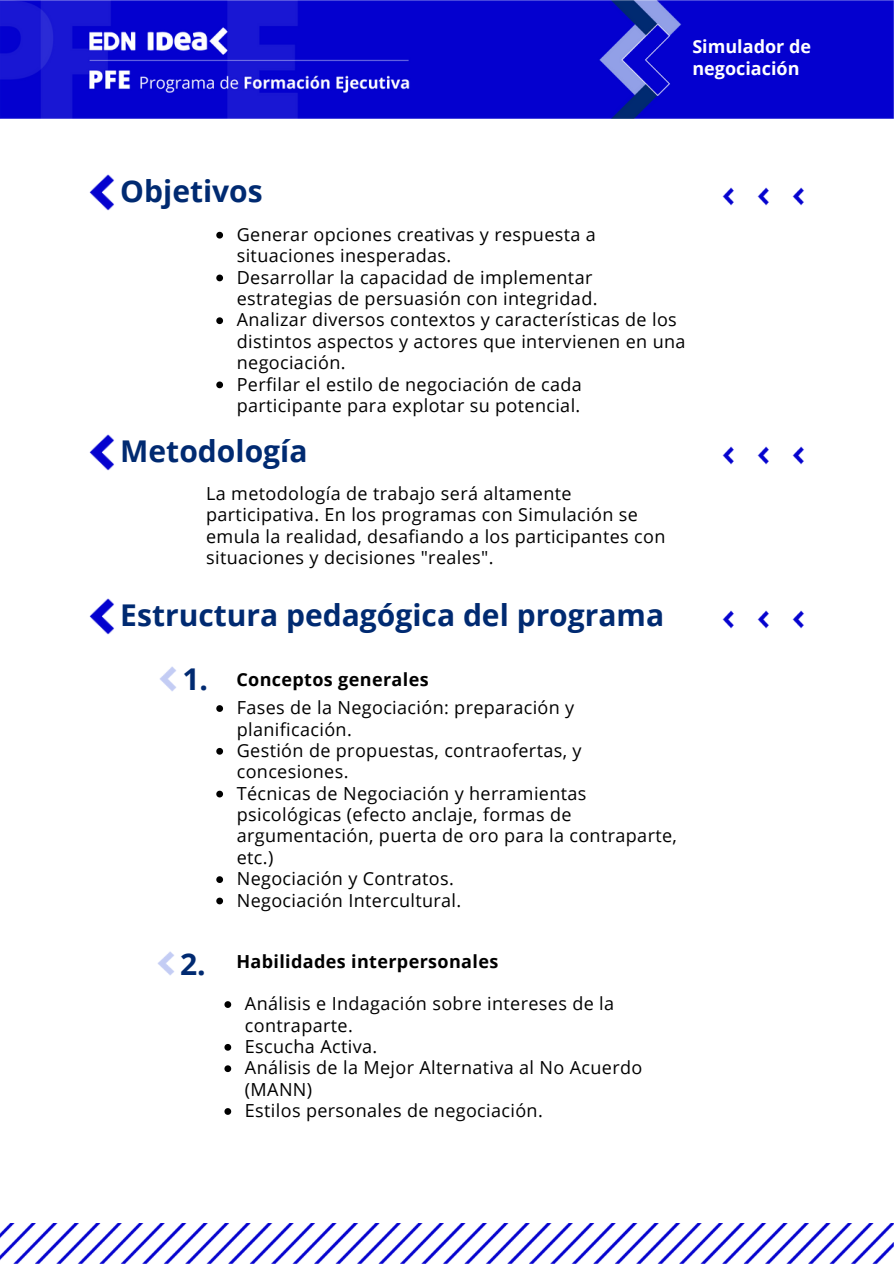
<style>
.page{position:relative;width:894px;height:1264px;background:#fff}
.page>*{position:absolute;margin:0;border:0;box-sizing:border-box;transform-origin:0 0}
.t1{font:700 30px "Open Sans";color:#002a71}
.t2{font:18px/21.3px "Open Sans";letter-spacing:.02em;color:#000}
.t3{font:700 18px "Open Sans";letter-spacing:.02em;color:#000}
.t4{font:700 18px/21.3px "Open Sans";color:#fff}
</style>
<div class="page">
<img style="left:0;top:0;width:893px;height:118px">
<svg style="left:216px;top:232px;width:7px;height:6px"></svg>
<svg style="left:216px;top:274px;width:7px;height:7px"></svg>
<svg style="left:216px;top:317px;width:7px;height:7px"></svg>
<svg style="left:216px;top:381px;width:7px;height:7px"></svg>
<svg style="left:216px;top:705px;width:7px;height:7px"></svg>
<svg style="left:216px;top:748px;width:7px;height:6px"></svg>
<svg style="left:216px;top:790px;width:7px;height:7px"></svg>
<svg style="left:216px;top:876px;width:7px;height:7px"></svg>
<svg style="left:216px;top:897px;width:7px;height:7px"></svg>
<img style="left:160px;top:666px;width:16px;height:25px">
<img style="left:0;top:1223px;width:893px;height:39px">
<img style="left:722px;top:187px;width:82px;height:18px">
<img style="left:89px;top:175px;width:25px;height:36px">
<img style="left:722px;top:446px;width:82px;height:18px">
<img style="left:89px;top:434px;width:25px;height:36px">
<img style="left:722px;top:610px;width:82px;height:18px">
<img style="left:89px;top:598px;width:25px;height:36px">
<img style="left:157px;top:951px;width:17px;height:24px">
<svg style="left:224px;top:1001px;width:7px;height:6px"></svg>
<svg style="left:224px;top:1044px;width:7px;height:6px"></svg>
<svg style="left:224px;top:1065px;width:7px;height:7px"></svg>
<svg style="left:224px;top:1108px;width:7px;height:6px"></svg>
<p class="t4" style="left:692px;top:36px;width:120px">Simulador de negociación</p>
<p class="t1" style="left:120px;top:170px;width:144px">Objetivos</p>
<h2 class="t2" style="left:237px;top:223px;width:360px">Generar opciones creativas y respuesta a situaciones inesperadas.</h2>
<p class="t2" style="left:237px;top:266px;width:362px">Desarrollar la capacidad de implementar estrategias de persuasión con integridad.</p>
<h1 class="t2" style="left:237px;top:309px;width:450px">Analizar diversos contextos y características de los distintos aspectos y actores que intervienen en una negociación.</h1>
<p class="t2" style="left:237px;top:373px;width:346px">Perfilar el estilo de negociación de cada participante para explotar su potencial.</p>
<p class="t1" style="left:120px;top:429px;width:189px">Metodología</p>
<p class="t2" style="left:206px;top:482px;width:460px">La metodología de trabajo será altamente participativa. En los programas con Simulación se emula la realidad, desafiando a los participantes con situaciones y decisiones "reales".</p>
<h1 class="t1" style="left:120px;top:593px;width:545px">Estructura pedagógica del programa</h1>
<p class="t3" style="left:236px;top:666px;width:194px">Conceptos generales</p>
<p class="t1" style="left:182px;top:658px;width:27px">1.</p>
<p class="t2" style="left:237px;top:696px;width:339px">Fases de la Negociación: preparación y planificación.</p>
<p class="t2" style="left:237px;top:739px;width:346px">Gestión de propuestas, contraofertas, y concesiones.</p>
<p class="t2" style="left:237px;top:782px;width:441px">Técnicas de Negociación y herramientas psicológicas (efecto anclaje, formas de argumentación, puerta de oro para la contraparte, etc.)</p>
<p class="t2" style="left:237px;top:867px;width:218px">Negociación y Contratos.</p>
<h1 class="t2" style="left:237px;top:889px;width:226px">Negociación Intercultural.</h1>
<p class="t1" style="left:180px;top:942px;width:27px">2.</p>
<h1 class="t3" style="left:236px;top:948px;width:263px">Habilidades interpersonales</h1>
<h2 class="t2" style="left:245px;top:992px;width:370px">Análisis e Indagación sobre intereses de la contraparte.</h2>
<p class="t2" style="left:245px;top:1035px;width:134px">Escucha Activa.</p>
<p class="t2" style="left:245px;top:1056px;width:399px">Análisis de la Mejor Alternativa al No Acuerdo (MANN)</p>
<p class="t2" style="left:245px;top:1099px;width:299px">Estilos personales de negociación.</p>
</div>
